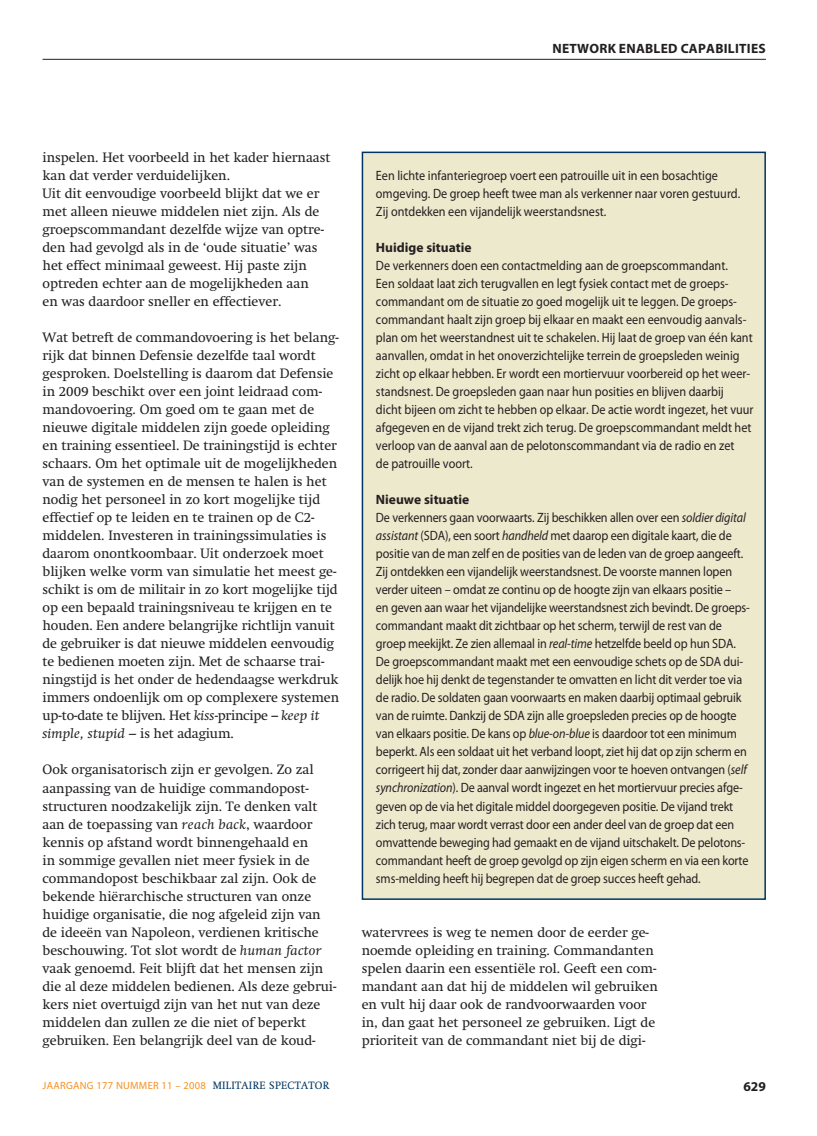
<style>
.page{position:relative;width:817px;height:1136px;background:#fff}
.page>*{position:absolute;margin:0;border:0;box-sizing:border-box;transform-origin:0 0}
.t1{font:13.5px/18px "Myriad Pro";letter-spacing:-.01em;color:#231f20;scale:.9 1}
.t2{font:13.5px/18px "Swift";color:#231f20}
.t3{font:700 13.5px "Myriad Pro";letter-spacing:.02em;color:#231f20}
.t4{font:700 13.5px "Myriad Pro";color:#231f20}
.t5{font:10.5px "Myriad Pro";letter-spacing:.025em;color:#f7901e}
.s1{font-style:italic}
.s2{font-weight:700}
.s3{font-family:"Swift";color:#003562}
</style>
<div class="page">
<hr style="left:43px;top:59px;width:722px;height:1px;background:#231f20">
<div style="left:363px;top:153px;width:401px;height:745px;background:#ede9cd"></div>
<div style="left:361px;top:152px;width:404px;height:747px;border:2px solid #003562"></div>
<p class="t3" style="left:552px;top:43px;width:215px">NETWORK ENABLED CAPABILITIES</p>
<p class="t2" style="left:43px;top:150px;width:289px">inspelen. Het voorbeeld in het kader hiernaast kan dat verder verduidelijken.<br>Uit dit eenvoudige voorbeeld blijkt dat we er met alleen nieuwe middelen niet zijn. Als de groepscommandant dezelfde wijze van optre&shy;den had gevolgd als in de ‘oude situatie’ was het effect minimaal geweest. Hij paste zijn optreden echter aan de mogelijkheden aan<br>en was daardoor sneller en effectiever.</p>
<p class="t2" style="left:43px;top:330px;width:298px">Wat betreft de commandovoering is het belang&shy;rijk dat binnen Defensie dezelfde taal wordt gesproken. Doelstelling is daarom dat Defensie in 2009 beschikt over een joint leidraad com&shy;mandovoering. Om goed om te gaan met de nieuwe digitale middelen zijn goede opleiding en training essentieel. De trainingstijd is echter schaars. Om het optimale uit de mogelijkheden van de systemen en de mensen te halen is het nodig het personeel in zo kort mogelijke tijd effectief op te leiden en te trainen op de C2- middelen. Investeren in trainingssimulaties is daarom onontkoombaar. Uit onderzoek moet blijken welke vorm van simulatie het meest ge&shy;schikt is om de militair in zo kort mogelijke tijd op een bepaald trainingsniveau te krijgen en te houden. Een andere belangrijke richtlijn vanuit de gebruiker is dat nieuwe middelen eenvoudig te bedienen moeten zijn. Met de schaarse trai&shy;ningstijd is het onder de hedendaagse werkdruk immers ondoenlijk om op complexere systemen up-to-date te blijven. Het <span class="s1">kiss</span>-principe – <span class="s1">keep it simple, stupid –</span> is het adagium.</p>
<p class="t2" style="left:43px;top:762px;width:295px">Ook organisatorisch zijn er gevolgen. Zo zal aanpassing van de huidige commandopost&shy;structuren noodzakelijk zijn. Te denken valt aan de toepassing van <span class="s1">reach back</span>, waardoor kennis op afstand wordt binnengehaald en<br>in sommige gevallen niet meer fysiek in de commandopost beschikbaar zal zijn. Ook de bekende hiërarchische structuren van onze huidige organisatie, die nog afgeleid zijn van de ideeën van Napoleon, verdienen kritische beschouwing. Tot slot wordt de <span class="s1">human factor </span>vaak genoemd. Feit blijft dat het mensen zijn die al deze middelen bedienen. Als deze gebrui&shy;kers niet overtuigd zijn van het nut van deze middelen dan zullen ze die niet of beperkt gebruiken. Een belangrijk deel van de koud-</p>
<p class="t1" style="left:376px;top:168px;width:406px">Een lichte infanteriegroep voert een patrouille uit in een bosachtige omgeving. De groep heeft twee man als verkenner naar voren gestuurd.<br>Zij ontdekken een vijandelijk weerstandsnest.</p>
<p class="t4" style="left:376px;top:242px;width:97px">Huidige situatie</p>
<p class="t1" style="left:376px;top:258px;width:421px">De verkenners doen een contactmelding aan de groepscommandant.<br>Een soldaat laat zich terugvallen en legt fysiek contact met de groeps&shy;commandant om de situatie zo goed mogelijk uit te leggen. De groeps&shy;commandant haalt zijn groep bij elkaar en maakt een eenvoudig aanvals&shy;plan om het weerstandnest uit te schakelen. Hij laat de groep van één kant aanvallen, omdat in het onoverzichtelijke terrein de groepsleden weinig zicht op elkaar hebben. Er wordt een mortiervuur voorbereid op het weer&shy;standsnest. De groepsleden gaan naar hun posities en blijven daarbij<br>dicht bijeen om zicht te hebben op elkaar. De actie wordt ingezet, het vuur afgegeven en de vijand trekt zich terug. De groepscommandant meldt het verloop van de aanval aan de pelotonscommandant via de radio en zet<br>de patrouille voort.</p>
<p class="t1" style="left:376px;top:492px;width:417px"><span class="s2">Nieuwe situatie<br></span>De verkenners gaan voorwaarts. Zij beschikken allen over een <span class="s1">soldier digital assistant</span> (SDA), een soort <span class="s1">handheld</span> met daarop een digitale kaart, die de positie van de man zelf en de posities van de leden van de groep aangeeft.<br>Zij ontdekken een vijandelijk weerstandsnest. De voorste mannen lopen verder uiteen – omdat ze continu op de hoogte zijn van elkaars positie –<br>en geven aan waar het vijandelijke weerstandsnest zich bevindt. De groeps&shy;commandant maakt dit zichtbaar op het scherm, terwijl de rest van de groep meekijkt. Ze zien allemaal in <span class="s1">real-time</span> hetzelfde beeld op hun SDA.<br>De groepscommandant maakt met een eenvoudige schets op de SDA dui&shy;delijk hoe hij denkt de tegenstander te omvatten en licht dit verder toe via de radio. De soldaten gaan voorwaarts en maken daarbij optimaal gebruik van de ruimte. Dankzij de SDA zijn alle groepsleden precies op de hoogte van elkaars positie. De kans op <span class="s1">blue-on-blue</span> is daardoor tot een minimum beperkt. Als een soldaat uit het verband loopt, ziet hij dat op zijn scherm en corrigeert hij dat, zonder daar aanwijzingen voor te hoeven ontvangen (<span class="s1">self synchronization</span>). De aanval wordt ingezet en het mortiervuur precies afge&shy;geven op de via het digitale middel doorgegeven positie. De vijand trekt zich terug, maar wordt verrast door een ander deel van de groep dat een omvattende beweging had gemaakt en de vijand uitschakelt. De pelotons&shy;commandant heeft de groep gevolgd op zijn eigen scherm en via een korte sms-melding heeft hij begrepen dat de groep succes heeft gehad.</p>
<p class="t2" style="left:361px;top:924px;width:298px">watervrees is weg te nemen door de eerder ge&shy;noemde opleiding en training. Commandanten spelen daarin een essentiële rol. Geeft een com&shy;mandant aan dat hij de middelen wil gebruiken en vult hij daar ook de randvoorwaarden voor in, dan gaat het personeel ze gebruiken. Ligt de prioriteit van de commandant niet bij de digi-</p>
<p class="t5" style="left:43px;top:1080px;width:288px">JAARGANG 177 NUMMER 11 – 2008 <span class="s3">MILITAIRE SPECTATOR</span></p>
<p class="t3" style="left:743px;top:1081px;width:24px">629</p>
</div>
